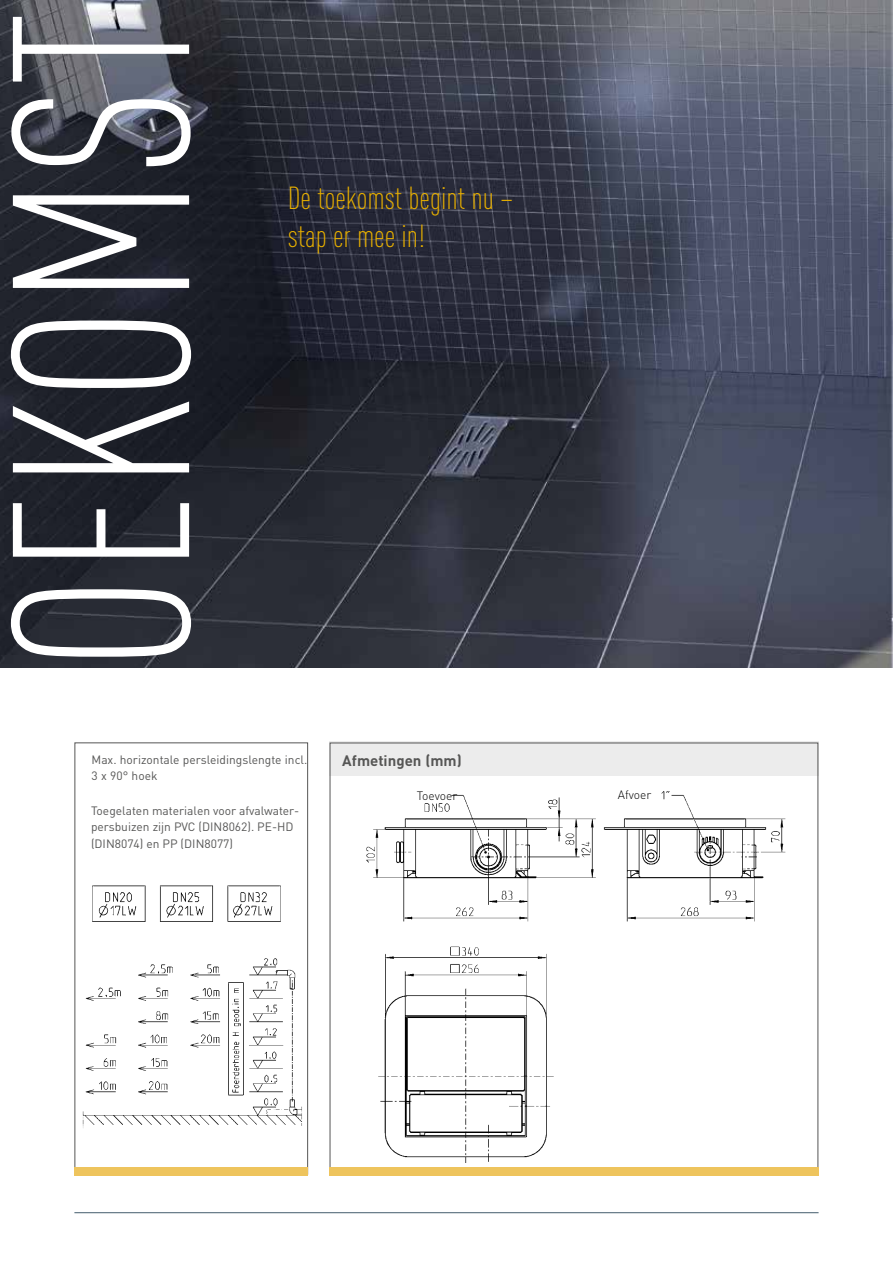
<style>
.page{position:relative;width:893px;height:1263px;background:#fff}
.page>*{position:absolute;margin:0;border:0;box-sizing:border-box;transform-origin:0 0}
.t1{font:300 condensed 247.5px "DIN Pro";color:#fff;scale:.94 1}
.t2{font:300 condensed 31.5px/37.8px "DIN Pro";color:#e7af00}
.t3{font:700 15px "DIN Pro";color:#565655}
.t4{font:12px/16.5px "DIN Pro";color:#565655}
.t5{font:300 12px "DIN Pro";color:#000}
</style>
<div class="page">
<hr style="left:74px;top:1212px;width:745px;height:1px;background:#445c6d">
<img style="left:0;top:0;width:893px;height:668px">
<div style="left:75px;top:742px;width:233px;height:432px;border:1px solid #565655"></div>
<div style="left:330px;top:741px;width:489px;height:34px;background:#ececec"></div>
<img style="left:82px;top:958px;width:220px;height:170px">
<img style="left:92px;top:885px;width:189px;height:37px">
<div style="left:75px;top:1167px;width:233px;height:9px;background:#eec45d"></div>
<div style="left:330px;top:1167px;width:489px;height:9px;background:#eec45d"></div>
<img style="left:366px;top:791px;width:420px;height:371px">
<h1 class="t1" style="left:-73px;top:745px;width:766px;rotate:-90deg">TOEKOMST</h1>
<h2 class="t2" style="left:288px;top:177px;width:227px">De toekomst begint nu – stap er mee in!</h2>
<p class="t4" style="left:92px;top:750px;width:217px">Max. horizontale persleidingslengte incl.<br>3 x 90° hoek</p>
<p class="t4" style="left:91px;top:801px;width:210px">Toegelaten materialen voor afvalwater&shy;persbuizen zijn PVC</p>
<p class="t4" style="left:91px;top:817px;width:195px;text-indent:108px">(DIN8062). PE-HD (DIN8074) en PP (DIN8077)</p>
<p class="t3" style="left:342px;top:748px;width:121px">Afmetingen (mm)</p>
<p class="t5" style="left:417px;top:786px;width:42px">Toevoer</p>
<p class="t5" style="left:618px;top:785px;width:35px">Afvoer</p>
</div>
